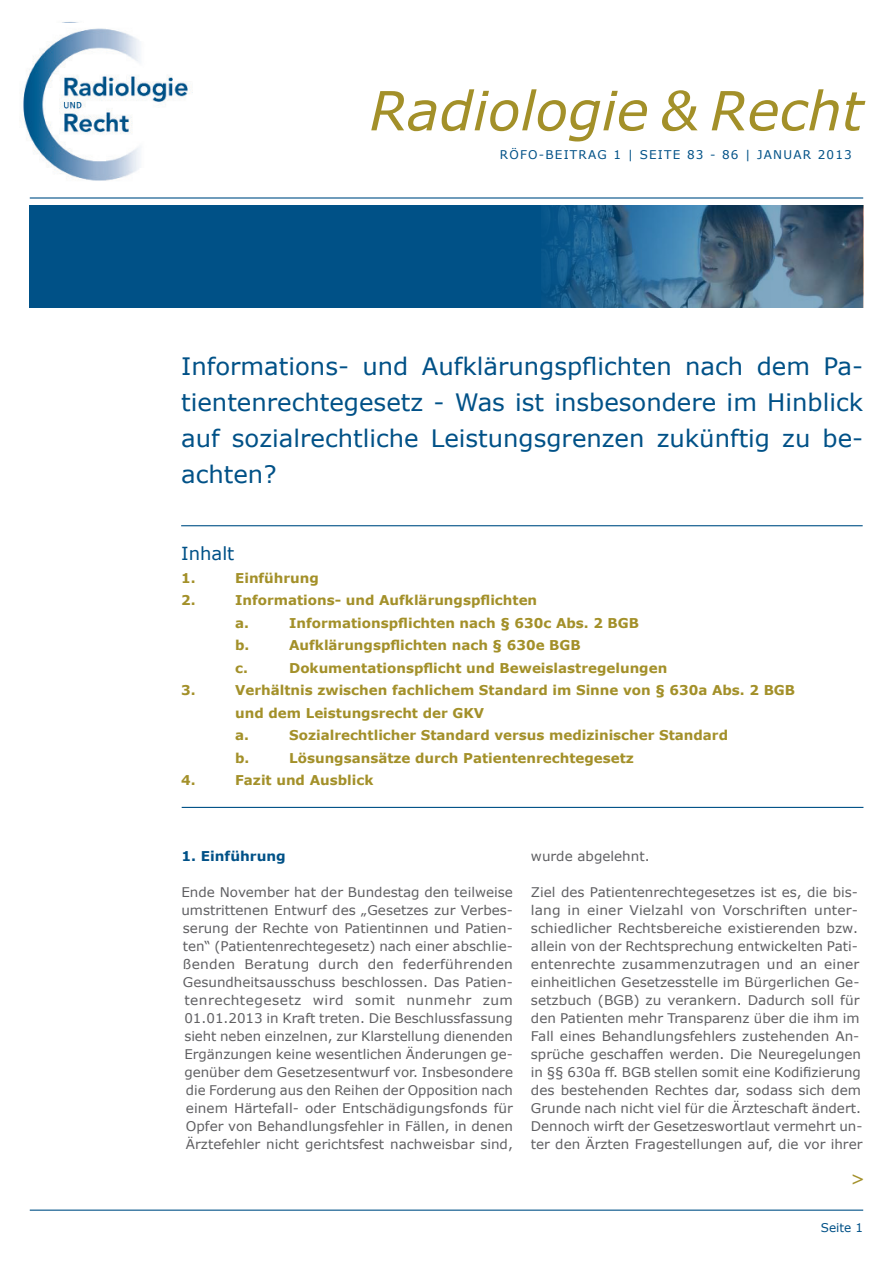
<style>
.page{position:relative;width:893px;height:1263px;background:#fff}
.page>*{position:absolute;margin:0;border:0;box-sizing:border-box;transform-origin:0 0}
.t1{font:italic 54px "Verdana";color:#a39029}
.Headline_14pt___ZA_1{font:24px/36px "Verdana";color:#005187;text-align:justify}
.t2{font:18px "Verdana";color:#005187}
.t3{font:18px "Verdana";color:#a39029}
.t4{font:700 13.5px/22.5px "Verdana";color:#a39029}
.Subhead_9pt___ZA_12{font:700 13.5px "Verdana";color:#005187}
.Fließtext{font:13.35px/18px "Verdana";color:#5f5f62;text-align:center}
.t5{font:12px "Verdana";letter-spacing:.1em;color:#005187}
</style>
<div class="page">
<hr style="left:30px;top:1209px;width:833px;height:2px;background:#005187">
<img style="left:23px;top:28px;width:170px;height:153px">
<hr style="left:182px;top:807px;width:681px;height:1px;background:#005187">
<hr style="left:30px;top:197px;width:833px;height:2px;background:#005187">
<div style="left:30px;top:206px;width:833px;height:102px;background:#005187"></div>
<img style="left:542px;top:206px;width:321px;height:102px">
<hr style="left:181px;top:525px;width:682px;height:1px;background:#005187">
<p class="t1" style="left:369px;top:74px;width:495px">Radiologie &amp; Recht</p>
<p class="t5" style="left:500px;top:146px;width:353px">RÖFO-BEITRAG 1 | SEITE 83 - 86 | JANUAR 2013</p>
<p class="Headline_14pt___ZA_1" style="left:181px;top:348px;width:684px">Informations- und Aufklärungspflichten nach dem Pa&shy;tientenrechtegesetz - Was ist insbesondere im Hinblick auf sozialrechtliche Leistungsgrenzen zukünftig zu be&shy;achten?</p>
<p class="t2" style="left:181px;top:541px;width:55px">Inhalt</p>
<p class="t4" style="left:181px;top:566px;width:16px">1.</p>
<p class="t4" style="left:235px;top:566px;width:85px">Einführung</p>
<p class="t4" style="left:181px;top:589px;width:16px">2.</p>
<p class="t4" style="left:235px;top:589px;width:304px">Informations- und Aufklärungspflichten</p>
<p class="t4" style="left:235px;top:611px;width:15px">a.</p>
<p class="t4" style="left:289px;top:611px;width:351px">Informationspflichten nach § 630c Abs. 2 BGB</p>
<p class="t4" style="left:235px;top:634px;width:16px">b.</p>
<p class="t4" style="left:289px;top:634px;width:293px">Aufklärungspflichten nach § 630e BGB</p>
<p class="t4" style="left:235px;top:656px;width:14px">c.</p>
<p class="t4" style="left:289px;top:656px;width:380px">Dokumentationspflicht und Beweislastregelungen</p>
<p class="t4" style="left:181px;top:679px;width:16px">3.</p>
<p class="t4" style="left:235px;top:679px;width:561px">Verhältnis zwischen fachlichem Standard im Sinne von § 630a Abs. 2 BGB und dem Leistungsrecht der GKV</p>
<p class="t4" style="left:235px;top:724px;width:15px">a.</p>
<p class="t4" style="left:289px;top:724px;width:440px">Sozialrechtlicher Standard versus medizinischer Standard</p>
<p class="t4" style="left:235px;top:746px;width:16px">b.</p>
<p class="t4" style="left:289px;top:746px;width:346px">Lösungsansätze durch Patientenrechtegesetz</p>
<p class="t4" style="left:181px;top:769px;width:16px">4.</p>
<p class="t4" style="left:235px;top:769px;width:140px">Fazit und Ausblick</p>
<p class="Subhead_9pt___ZA_12" style="left:181px;top:847px;width:106px">1. Einführung</p>
<p class="Fließtext" style="left:181px;top:883px;width:333px">Ende November hat der Bundestag den teilweise umstrittenen Entwurf des „Gesetzes zur Verbes&shy;serung der Rechte von Patientinnen und Patien&shy;ten“ (Patientenrechtegesetz) nach einer abschlie&shy;ßenden Beratung durch den federführenden Gesundheitsausschuss beschlossen. Das Patien&shy;tenrechtegesetz wird somit nunmehr zum 01.01.2013 in Kraft treten. Die Beschlussfassung sieht neben einzelnen, zur Klarstellung dienenden Ergänzungen keine wesentlichen Änderungen ge&shy;genüber dem Gesetzesentwurf vor. Insbesondere die Forderung aus den Reihen der Opposition nach einem Härtefall- oder Entschädigungsfonds für Opfer von Behandlungsfehler in Fällen, in denen Ärztefehler nicht gerichtsfest nachweisbar sind,</p>
<p class="Fließtext" style="left:531px;top:847px;width:120px">wurde abgelehnt.</p>
<p class="Fließtext" style="left:531px;top:883px;width:333px;text-align:left">Ziel des Patientenrechtegesetzes ist es, die bis&shy;lang in einer Vielzahl von Vorschriften unter&shy;schiedlicher Rechtsbereiche existierenden bzw. allein von der Rechtsprechung entwickelten Pati&shy;entenrechte zusammenzutragen und an einer einheitlichen Gesetzesstelle im Bürgerlichen Ge&shy;setzbuch (BGB) zu verankern. Dadurch soll für den Patienten mehr Transparenz über die ihm im Fall eines Behandlungsfehlers zustehenden An&shy;sprüche geschaffen werden. Die Neuregelungen in §§ 630a ff. BGB stellen somit eine Kodifizierung des bestehenden Rechtes dar, sodass sich dem Grunde nach nicht viel für die Ärzteschaft ändert.<br>Dennoch wirft der Gesetzeswortlaut vermehrt un&shy;ter den Ärzten Fragestellungen auf, die vor ihrer</p>
<p class="t3" style="left:850px;top:1166px;width:16px">&gt;</p>
<p class="t5" style="left:821px;top:1219px;width:44px">Seite 1</p>
</div>
